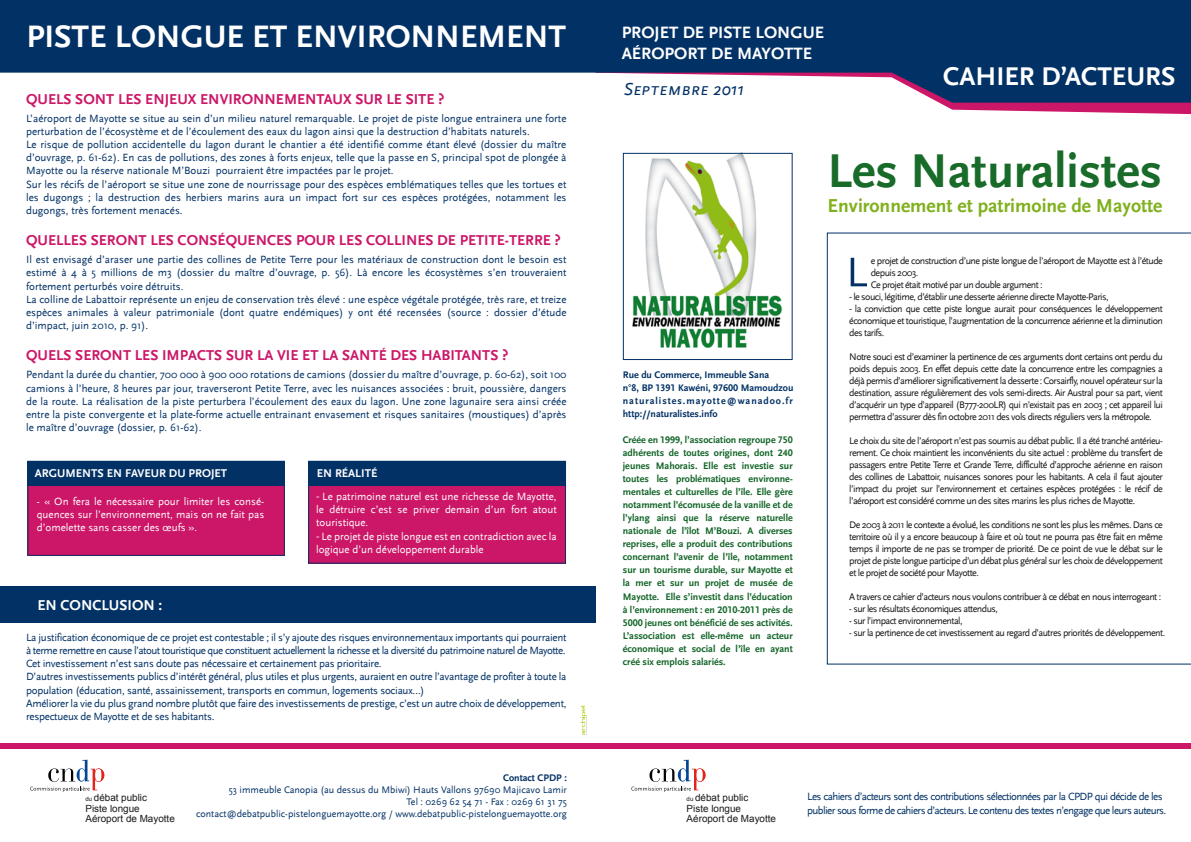
<style>
.page{position:relative;width:1191px;height:842px;background:#fff}
.page>*{position:absolute;margin:0;border:0;box-sizing:border-box;transform-origin:0 0}
.t1{font:700 49.7px "Scala Sans LF";color:#186b29}
.t2{font:700 32.6px "Scala Sans";color:#fff}
.t3{font:700 26.9px "Scala Sans";color:#fff}
.t4{font:700 19.6px "Scala Sans LF";color:#80b01d}
.t5{font:italic 18.2px "Scala Sans Caps";color:#023165}
.t6{font:700 17.3px/20.7px "Scala Sans";color:#fff}
.t7{font:700 15px "Scala Sans LF";color:#cc1667}
.t8{font:700 15px "Scala Sans LF";color:#fff}
.t9{font:700 11.8px "Scala Sans LF";color:#fff}
.t10{font:11px/13.2px "Scala Sans";color:#023165}
.t11{font:11px/13.2px "Scala Sans";letter-spacing:-.025em;color:#023165}
.t12{font:11px/13.2px "Scala Sans";color:#fff;text-align:justify}
.t13{font:11px/13.2px "Scala Sans";letter-spacing:-.055em;color:#023165}
.t14{font:10px/12px "Scala Sans";letter-spacing:-.055em;color:#1a171c;text-align:justify}
.t15{font:700 10px/13px "Scala Sans LF";color:#136528;text-align:justify}
.t16{font:10px/12px "Scala Sans";color:#023165;text-align:right}
.t17{font:700 10px/13px "Scala Sans LF";color:#023165}
.t18{font:9.9px/10.6px "Arial";color:#1b171b}
.s1{font-family:"Myriad Pro"}
.s2{font-size:6.1px}
</style>
<div class="page">
<svg style="left:826px;top:232px;width:365px;height:433px"></svg>
<div style="left:0;top:743px;width:1191px;height:6px;background:#cc1667"></div>
<svg style="left:940px;top:103px;width:251px;height:11px;fill:#cc1667"></svg>
<svg style="left:0;top:0;width:1191px;height:103px;fill:#023165"></svg>
<div style="left:0;top:586px;width:595px;height:36px;background:#023165"></div>
<svg style="left:27px;top:461px;width:258px;height:95px;background:#921d66"></svg>
<svg style="left:308px;top:461px;width:258px;height:103px;background:#951d66"></svg>
<svg style="left:623px;top:153px;width:169px;height:207px"></svg>
<svg style="left:850px;top:258px;width:17px;height:28px"></svg>
<svg style="left:631px;top:760px;width:74px;height:32px"></svg>
<svg style="left:30px;top:760px;width:74px;height:32px"></svg>
<svg style="left:580px;top:706px;width:7px;height:29px"></svg>
<h2 class="t2" style="left:26px;top:19px;width:541px">PISTE LONGUE ET ENVIRONNEMENT</h2>
<h3 class="t7" style="left:26px;top:91px;width:420px">QUELS SONT LES ENJEUX ENVIRONNEMENTAUX SUR LE SITE ?</h3>
<p class="t10" style="left:26px;top:112px;width:542px">L’aéroport de Mayotte se situe au sein d’un milieu naturel remarquable. Le projet de piste longue entrainera une forte perturbation de l’écosystème et de l’écoulement des eaux du lagon ainsi que la destruction d’habitats naturels.<br>Le risque de pollution accidentelle du lagon durant le chantier a été identifié comme étant élevé (dossier du maître d’ouvrage, p. 61-62). En cas de pollutions, des zones à forts enjeux, telle que la passe en S, principal spot de plongée à Mayotte ou la réserve nationale M’Bouzi pourraient être impactées par le projet.<br>Sur les récifs de l’aéroport se situe une zone de nourrissage pour des espèces emblématiques telles que les tortues et les dugongs ; la destruction des herbiers marins aura un impact fort sur ces espèces protégées, notamment les dugongs, très fortement menacés.</p>
<h3 class="t7" style="left:26px;top:232px;width:536px">QUELLES SERONT LES CONSÉQUENCES POUR LES COLLINES DE PETITE-TERRE ?</h3>
<p class="t10" style="left:26px;top:253px;width:542px">Il est envisagé d’araser une partie des collines de Petite Terre pour les matériaux de construction dont le besoin est estimé à 4 à 5 millions de m3 (dossier du maître d’ouvrage, p. 56). Là encore les écosystèmes s’en trouveraient fortement perturbés voire détruits.<br>La colline de Labattoir représente un enjeu de conservation très élevé : une espèce végétale protégée, très rare, et treize espèces animales à valeur patrimoniale (dont quatre endémiques) y ont été recensées (source : dossier d’étude d’impact, juin 2010, p. 91).</p>
<h3 class="t7" style="left:26px;top:347px;width:484px">QUELS SERONT LES IMPACTS SUR LA VIE ET LA SANTÉ DES HABITANTS ?</h3>
<p class="t10" style="left:26px;top:368px;width:542px;text-align:justify">Pendant la durée du chantier, 700 000 à 900 000 rotations de camions (dossier du maître d’ouvrage, p. 60-62), soit 100 camions à l’heure, 8 heures par jour, traverseront Petite Terre, avec les nuisances associées : bruit, poussière, dangers de la route. La réalisation de la piste perturbera l’écoulement des eaux du lagon. Une zone lagunaire sera ainsi créée entre la piste convergente et la plate-forme actuelle entrainant envasement et risques sanitaires (moustiques) d’après le maître d’ouvrage (dossier, p. 61-62).</p>
<p class="t9" style="left:35px;top:467px;width:194px">ARGUMENTS EN FAVEUR DU PROJET</p>
<p class="t9" style="left:317px;top:467px;width:62px">EN RÉALITÉ</p>
<p class="t12" style="left:37px;top:495px;width:229px">- « On fera le nécessaire pour limiter les consé&shy;quences sur l’environnement, mais on ne fait pas d’omelette sans casser des œufs ».</p>
<p class="t12" style="left:316px;top:490px;width:242px"><span class="s1">-</span> Le patrimoine naturel est une richesse de Mayotte, le détruire c’est se priver demain d’un fort atout touristique.</p>
<p class="t12" style="left:316px;top:530px;width:242px"><span class="s1">-</span> Le projet de piste longue est en contradiction avec la logique d’un développement durable</p>
<h3 class="t8" style="left:37px;top:597px;width:126px">EN CONCLUSION :</h3>
<p class="t11" style="left:26px;top:631px;width:542px">La justification économique de ce projet est contestable ; il s’y ajoute des risques environnementaux importants qui pourraient à terme remettre en cause l’atout touristique que constituent actuellement la richesse et la diversité du patrimoine naturel de Mayotte.<br>Cet investissement n’est sans doute pas nécessaire et certainement pas prioritaire.<br>D’autres investissements publics d’intérêt général, plus utiles et plus urgents, auraient en outre l’avantage de profiter à toute la population (éducation, santé, assainissement, transports en commun, logements sociaux…)<br>Améliorer la vie du plus grand nombre plutôt que faire des investissements de prestige, c’est un autre choix de développement, respectueux de Mayotte et de ses habitants.</p>
<h3 class="t6" style="left:621px;top:22px;width:204px">PROJET DE PISTE LONGUE<br>AÉROPORT DE MAYOTTE</h3>
<h3 class="t5" style="left:623px;top:79px;width:122px">Septembre 2011</h3>
<h3 class="t3" style="left:943px;top:62px;width:234px">CAHIER D’ACTEURS</h3>
<p class="t17" style="left:623px;top:369px;width:172px">Rue du Commerce, Immeuble Sana<br>n°8, BP 1391 Kawéni, 97600 Mamoudzou naturalistes.mayotte@wanadoo.fr http://naturalistes.info</p>
<p class="t15" style="left:623px;top:434px;width:171px">Créée en 1999, l’association regroupe 750 adhérents de toutes origines, dont 240 jeunes Mahorais. Elle est investie sur toutes les problématiques environne&shy;mentales et culturelles de l’île. Elle gère notamment l’écomusée de la vanille et de l’ylang ainsi que la réserve naturelle nationale de l’îlot M’Bouzi. A diverses reprises, elle a produit des contributions concernant l’avenir de l’île, notamment sur un tourisme durable, sur Mayotte et la mer et sur un projet de musée de Mayotte. Elle s’investit dans l’éducation à l’environnement : en 2010-2011 près de 5000 jeunes ont bénéficié de ses activités.<br>L’association est elle-même un acteur économique et social de l’île en ayant créé six emplois salariés.</p>
<h1 class="t1" style="left:827px;top:144px;width:336px">Les Naturalistes</h1>
<h3 class="t4" style="left:827px;top:196px;width:336px">Environnement et patrimoine de Mayotte</h3>
<p class="t14" style="left:870px;top:255px;width:293px;text-align:left">e projet de construction d’une piste longue de l’aéroport de Mayotte est à l’étude depuis 2003.<br>Ce projet était motivé par un double argument :</p>
<p class="t14" style="left:849px;top:291px;width:261px"><span class="s1">-</span> le souci, légitime, d’établir une desserte aérienne directe Mayotte-Paris,</p>
<p class="t14" style="left:849px;top:303px;width:315px"><span class="s1">-</span> la conviction que cette piste longue aurait pour conséquences le développement économique et touristique, l’augmentation de la concurrence aérienne et la diminution des tarifs.</p>
<p class="t14" style="left:849px;top:351px;width:315px">Notre souci est d’examiner la pertinence de ces arguments dont certains ont perdu du poids depuis 2003. En effet depuis cette date la concurrence entre les compagnies a déjà permis d’améliorer significativement la desserte : Corsairfly, nouvel opérateur sur la destination, assure régulièrement des vols semi-directs. Air Austral pour sa part, vient d’acquérir un type d’appareil (B777-200LR) qui n’existait pas en 2003 ; cet appareil lui permettra d’assurer dès fin octobre 2011 des vols directs réguliers vers la métropole.</p>
<p class="t14" style="left:849px;top:435px;width:315px">Le choix du site de l’aéroport n’est pas soumis au débat public. Il a été tranché antérieu&shy;rement. Ce choix maintient les inconvénients du site actuel : problème du transfert de passagers entre Petite Terre et Grande Terre, difficulté d’approche aérienne en raison des collines de Labattoir, nuisances sonores pour les habitants. A cela il faut ajouter l’impact du projet sur l’environnement et certaines espèces protégées : le récif de l’aéroport est considéré comme un des sites marins les plus riches de Mayotte.</p>
<p class="t14" style="left:849px;top:519px;width:315px">De 2003 à 2011 le contexte a évolué, les conditions ne sont les plus les mêmes. Dans ce territoire où il y a encore beaucoup à faire et où tout ne pourra pas être fait en même temps il importe de ne pas se tromper de priorité. De ce point de vue le débat sur le projet de piste longue participe d’un débat plus général sur les choix de développement et le projet de société pour Mayotte.</p>
<p class="t14" style="left:849px;top:591px;width:313px">A travers ce cahier d’acteurs nous voulons contribuer à ce débat en nous interrogeant :</p>
<p class="t14" style="left:849px;top:603px;width:150px">- sur les résultats économiques attendus,</p>
<p class="t14" style="left:849px;top:615px;width:115px">- sur l’impact environnemental,</p>
<p class="t14" style="left:849px;top:627px;width:317px">- sur la pertinence de cet investissement au regard d’autres priorités de développement.</p>
<p class="t18" style="left:85px;top:792px;width:91px"><span class="s2">du</span> débat public<br>Piste longue<br>Aéroport de Mayotte</p>
<p class="t17" style="left:503px;top:771px;width:65px">Contact CPDP :</p>
<p class="t16" style="left:196px;top:783px;width:372px">53 immeuble Canopia (au dessus du Mbiwi) Hauts Vallons 97690 Majicavo Lamir<br>Tel : 0269 62 54 71 - Fax : 0269 61 31 75<br>contact@debatpublic-pistelonguemayotte.org / www.debatpublic-pistelonguemayotte.org</p>
<p class="t18" style="left:686px;top:792px;width:91px"><span class="s2">du</span> débat public<br>Piste longue<br>Aéroport de Mayotte</p>
<p class="t13" style="left:807px;top:790px;width:361px">Les cahiers d’acteurs sont des contributions sélectionnées par la CPDP qui décide de les publier sous forme de cahiers d’acteurs. Le contenu des textes n’engage que leurs auteurs.</p>
</div>
